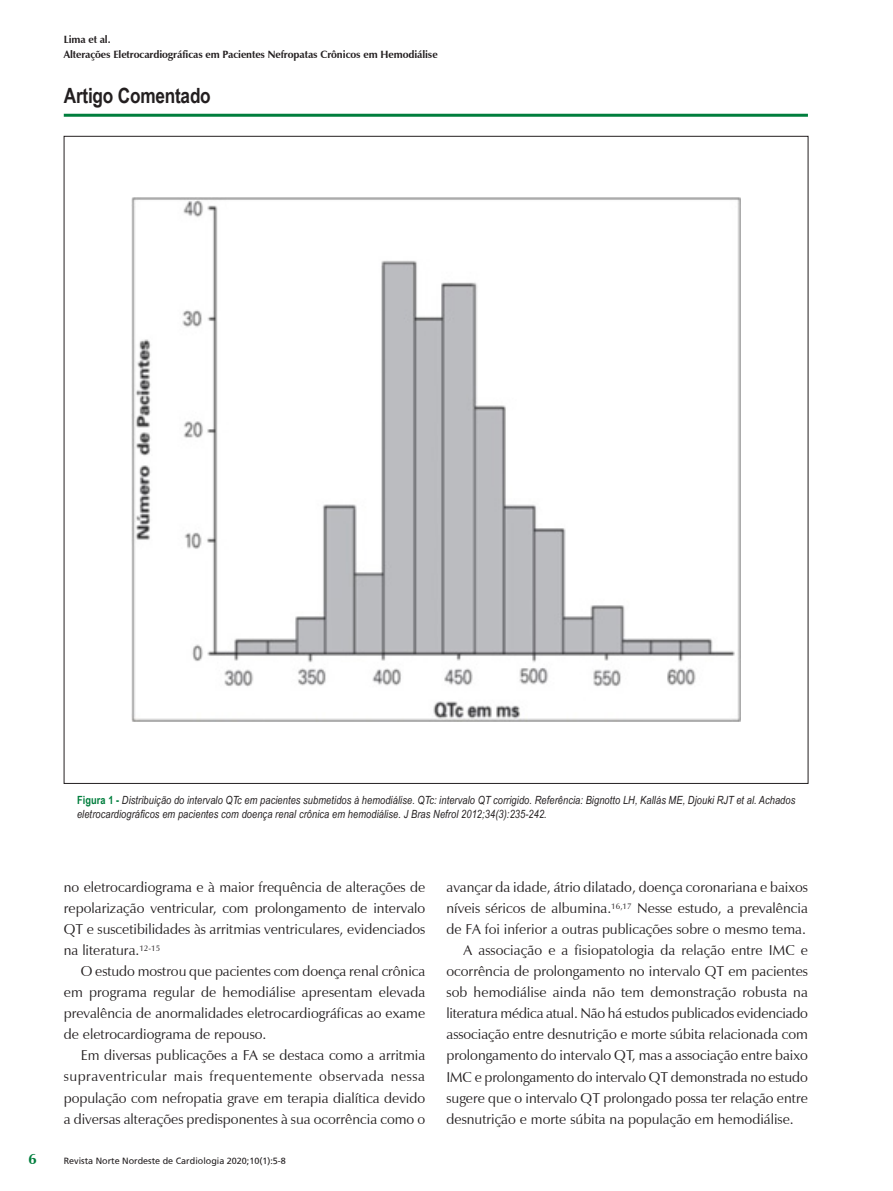
<style>
.page{position:relative;width:893px;height:1191px;background:#fff}
.page>*{position:absolute;margin:0;border:0;box-sizing:border-box;transform-origin:0 0}
.t1{font:700 21px "Arial Narrow";letter-spacing:-.01em;color:#231f20}
.t2{font:700 15px "Zapf Humanist 601 BT";color:#007e3d}
.t3{font:14.25px/21px "Zapf Humanist 601 BT";color:#231f20;text-align:justify}
.t4{font:italic 11.25px/13.5px "Arial Narrow";letter-spacing:.01em;color:#231f20}
.t5{font:700 10.5px/15px "Zapf Humanist 601 BT";letter-spacing:-.01em;color:#231f20}
.t6{font:9px "Frutiger";color:#231f20}
.s1{font-weight:700;font-style:normal;color:#007e3d}
</style>
<div class="page">
<hr style="left:64px;top:114px;width:744px;height:3px;background:#007e3d">
<img style="left:132px;top:198px;width:609px;height:524px">
<p class="t5" style="left:64px;top:31px;width:375px">Lima et al.<br>Alterações Eletrocardiográficas em Pacientes Nefropatas Crônicos em Hemodiálise</p>
<h1 class="t1" style="left:64px;top:80px;width:149px">Artigo Comentado</h1>
<p class="t4" style="left:77px;top:793px;width:720px"><span class="s1">Figura 1 -</span> Distribuição do intervalo QTc em pacientes submetidos à hemodiálise. QTc: intervalo QT corrigido. Referência: Bignotto LH, Kallás ME, Djouki RJT et al. Achados eletrocardiográficos em pacientes com doença renal crônica em hemodiálise. J Bras Nefrol 2012;34(3):235-242.</p>
<p class="t3" style="left:64px;top:877px;width:363px">no eletrocardiograma e à maior frequência de alterações de repolarização ventricular, com prolongamento de intervalo QT e suscetibilidades às arritmias ventriculares, evidenciados na literatura.<sup>12-15</sup></p>
<p class="t3" style="left:64px;top:961px;width:363px;text-indent:17px">O estudo mostrou que pacientes com doença renal crônica em programa regular de hemodiálise apresentam elevada prevalência de anormalidades eletrocardiográficas ao exame de eletrocardiograma de repouso.</p>
<p class="t3" style="left:64px;top:1045px;width:363px;text-indent:17px">Em diversas publicações a FA se destaca como a arritmia supraventricular mais frequentemente observada nessa população com nefropatia grave em terapia dialítica devido a diversas alterações predisponentes à sua ocorrência como o</p>
<p class="t2" style="left:29px;top:1149px;width:10px">6</p>
<p class="t6" style="left:64px;top:1155px;width:224px">Revista Norte Nordeste de Cardiologia 2020;10(1):5-8</p>
<p class="t3" style="left:446px;top:877px;width:363px">avançar da idade, átrio dilatado, doença coronariana e baixos</p>
<p class="t3" style="left:446px;top:898px;width:363px">níveis séricos de albumina.<sup>16,17</sup> Nesse estudo, a prevalência</p>
<p class="t3" style="left:446px;top:919px;width:361px">de FA foi inferior a outras publicações sobre o mesmo tema.</p>
<p class="t3" style="left:463px;top:940px;width:346px">A associação e a fisiopatologia da relação entre IMC e</p>
<p class="t3" style="left:446px;top:961px;width:363px">ocorrência de prolongamento no intervalo QT em pacientes</p>
<p class="t3" style="left:446px;top:982px;width:363px">sob hemodiálise ainda não tem demonstração robusta na</p>
<p class="t3" style="left:446px;top:1003px;width:363px">literatura médica atual. Não há estudos publicados evidenciado</p>
<p class="t3" style="left:446px;top:1024px;width:363px">associação entre desnutrição e morte súbita relacionada com</p>
<p class="t3" style="left:446px;top:1045px;width:363px">prolongamento do intervalo QT, mas a associação entre baixo</p>
<p class="t3" style="left:446px;top:1066px;width:363px">IMC e prolongamento do intervalo QT demonstrada no estudo</p>
<p class="t3" style="left:446px;top:1087px;width:363px">sugere que o intervalo QT prolongado possa ter relação entre</p>
<p class="t3" style="left:446px;top:1108px;width:349px">desnutrição e morte súbita na população em hemodiálise.</p>
</div>
